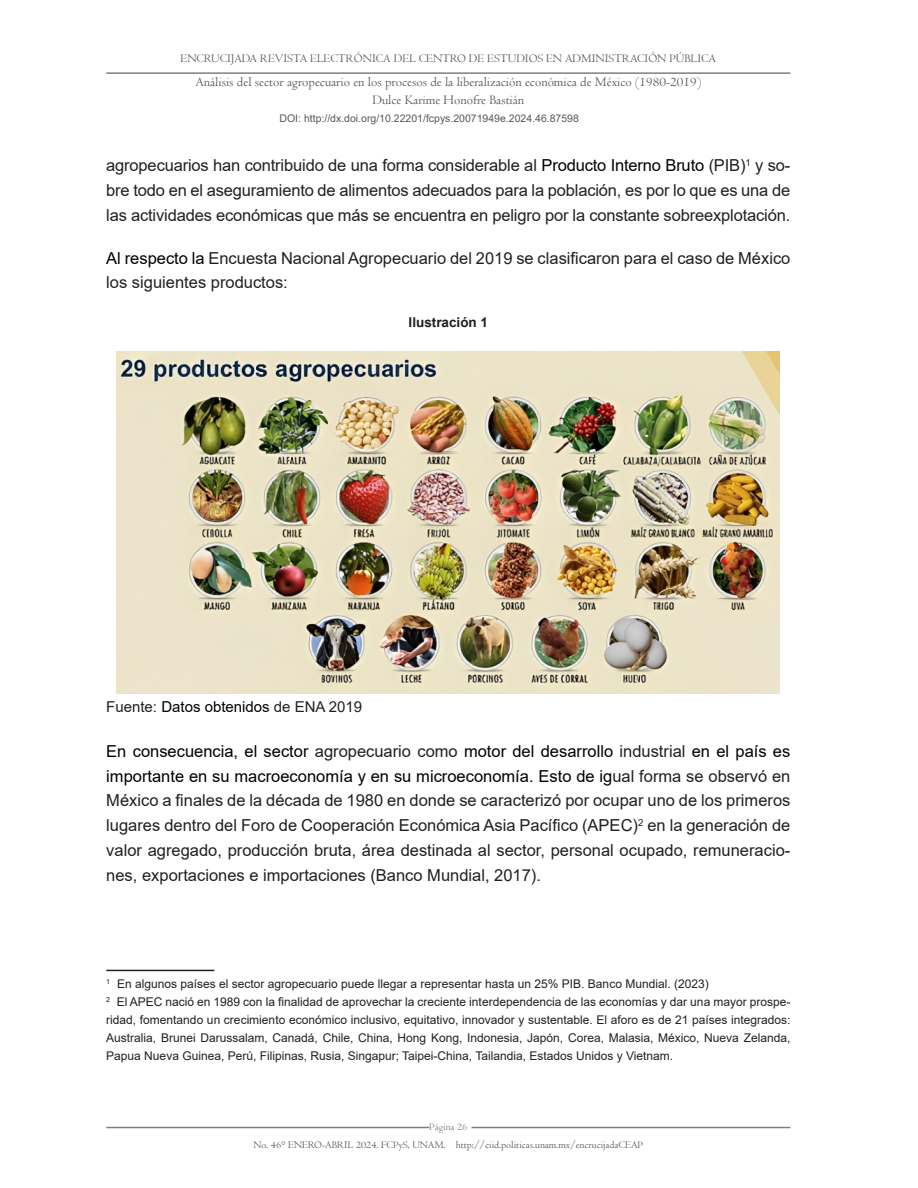
<style>
.page{position:relative;width:918px;height:1188px;background:#fff}
.page>*{position:absolute;margin:0;border:0;box-sizing:border-box;transform-origin:0 0}
.Parrafos{font:16.5px/24.8px "Arial";color:#231f20;text-align:justify}
.nota_al_pie{font:15px "Arial";color:#231f20}
.t1{font:13.5px/18px "Centaur";color:#585858;text-align:center}
.tit_graficas{font:700 13.5px "Arial";color:#231f20}
.nota_al_pie-2{font:12px/18px "Arial";color:#231f20;text-align:justify}
.t2{font:12px "Centaur";color:#585858}
.t3{font:10.5px "Centaur";color:#585858}
.t4{font:10.5px "Arial";color:#585858}
.t5{font:10.5px "Centaur";color:#7f7f7f}
.s1{color:#000}
</style>
<div class="page">
<hr style="left:106px;top:72px;width:684px;height:2px;background:#7f7f7f">
<hr style="left:106px;top:1127px;width:323px;height:1px;background:#7f7f7f">
<hr style="left:472px;top:1127px;width:318px;height:1px;background:#7f7f7f">
<img style="left:117px;top:351px;width:663px;height:343px">
<hr style="left:106px;top:970px;width:108px;height:1px;background:#231f20">
<p class="t2" style="left:181px;top:51px;width:537px">ENCRUCIJADA REVISTA ELECTRÓNICA DEL CENTRO DE ESTUDIOS EN ADMINISTRACIÓN PÚBLICA</p>
<p class="t1" style="left:195px;top:73px;width:507px">Análisis del sector agropecuario en los procesos de la liberalización económica de México (1980-2019)<br>Dulce Karime Honofre Bastián</p>
<p class="t4" style="left:279px;top:112px;width:301px">DOI: http://dx.doi.org/10.22201/fcpys.20071949e.2024.46.87598</p>
<p class="Parrafos" style="left:106px;top:153px;width:686px">agropecuarios han contribuido de una forma considerable al <span class="s1">Producto Interno Bruto</span> (PIB)<sup>1</sup> y so&shy;bre todo en el aseguramiento de alimentos adecuados para la población, es por lo que es una de las actividades económicas que más se encuentra en peligro por la constante sobreexplotación.</p>
<p class="Parrafos" style="left:106px;top:245px;width:686px"><span class="s1">Al respecto la</span> Encuesta Nacional Agropecuario del 2019 se clasificaron para el caso de México los siguientes productos:</p>
<p class="tit_graficas" style="left:409px;top:312px;width:81px">Ilustración 1</p>
<p class="nota_al_pie" style="left:106px;top:696px;width:258px">Fuente: <span class="s1">Datos obtenidos</span> de ENA 2019</p>
<p class="Parrafos" style="left:106px;top:739px;width:686px"><span class="s1">En consecuencia, el sector</span> agropecuario como <span class="s1">motor del desarrollo</span> industrial <span class="s1">en el país es importante en su macroeconomía y en su microeconomía. Esto de ig</span>ual forma se observó en México a finales de la década de 1980 en donde se caracterizó por ocupar uno de los primeros lugares dentro del Foro de Cooperación Económica Asia Pacífico (APEC)<sup>2</sup> en la generación de valor agregado, producción bruta, área destinada al sector, personal ocupado, remuneracio&shy;nes, exportaciones e importaciones (Banco Mundial, 2017).</p>
<p class="nota_al_pie-2" style="left:106px;top:975px;width:604px"><sup>1</sup> En algunos países el sector agropecuario puede llegar a representar hasta un 25% PIB. Banco Mundial. (2023)</p>
<p class="nota_al_pie-2" style="left:106px;top:993px;width:686px"><sup>2</sup> El APEC nació en 1989 con la finalidad de aprovechar la creciente interdependencia de las economías y dar una mayor prospe&shy;ridad, fomentando un crecimiento económico inclusivo, equitativo, innovador y sustentable. El aforo es de 21 países integrados:<br>Australia, Brunei Darussalam, Canadá, Chile, China, Hong Kong, Indonesia, Japón, Corea, Malasia, México, Nueva Zelanda, Papua Nueva Guinea, Perú, Filipinas, Rusia, Singapur; Taipei-China, Tailandia, Estados Unidos y Vietnam.</p>
<p class="t5" style="left:429px;top:1120px;width:40px">Página 26</p>
<p class="t3" style="left:254px;top:1138px;width:391px">No. 46° ENERO-ABRIL 2024. FCPyS, UNAM. http://ciid.politicas.unam.mx/encrucijadaCEAP</p>
</div>
